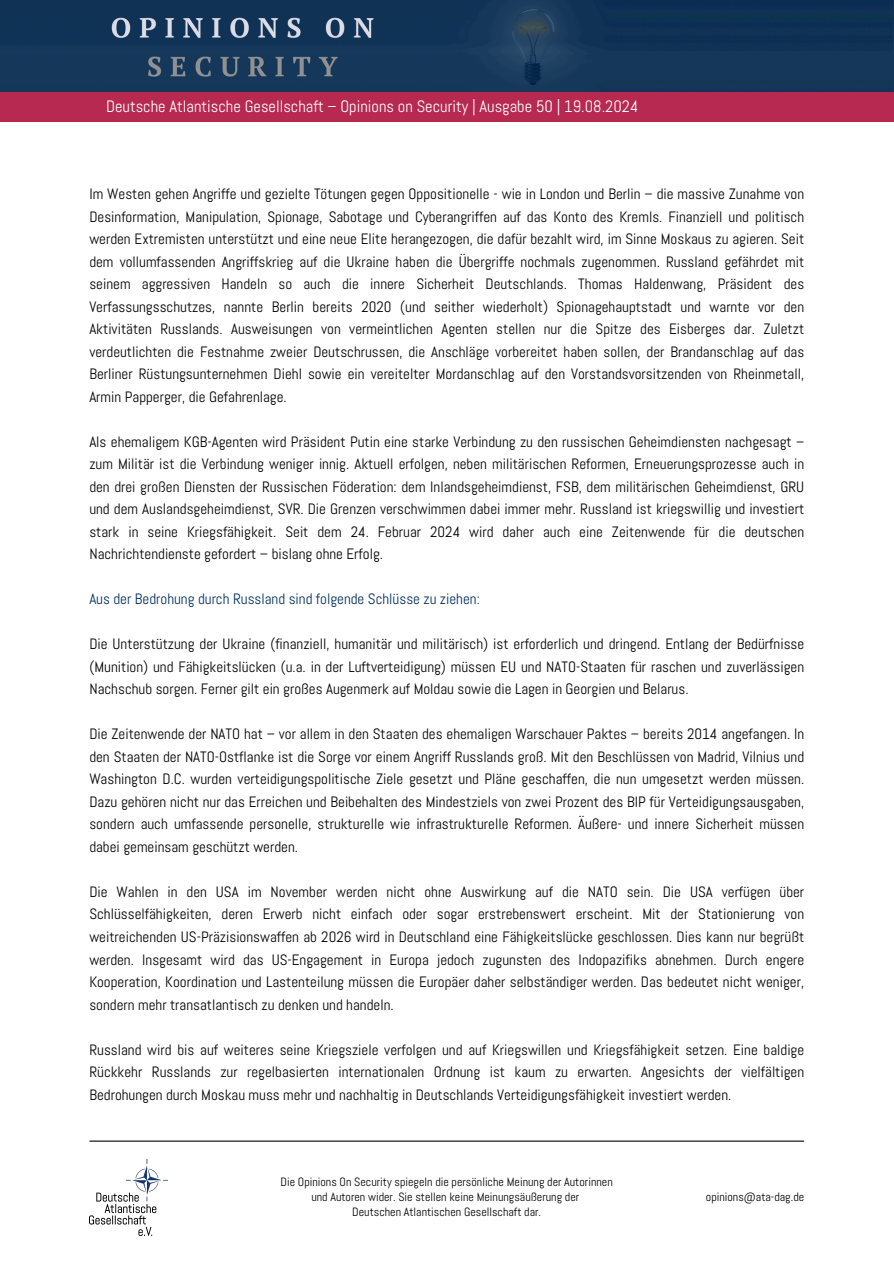
<style>
.page{position:relative;width:894px;height:1264px;background:#fff}
.page>*{position:absolute;margin:0;border:0;box-sizing:border-box;transform-origin:0 0}
.t1{font:16.5px "Abel";color:#fff}
.t2{font:15px/22.5px "Abel";color:#000;text-align:justify}
.t3{font:15px "Abel";color:#002f5f}
.t4{font:12px/15px "Abel";color:#000;text-align:center}
</style>
<div class="page">
<img style="left:0;top:0;width:892px;height:92px">
<div style="left:0;top:92px;width:893px;height:30px;background:#b72951"></div>
<hr style="left:90px;top:1140px;width:713px;height:1px;background:#000">
<img style="left:89px;top:1159px;width:78px;height:75px">
<h1 class="t1" style="left:106px;top:95px;width:533px">Deutsche Atlantische Gesellschaft – Opinions on Security | Ausgabe 50 | 19.08.2024</h1>
<h1 class="t2" style="left:89px;top:183px;width:716px">Im Westen gehen Angriffe und gezielte Tötungen gegen Oppositionelle - wie in London und Berlin – die massive Zunahme von Desinformation, Manipulation, Spionage, Sabotage und Cyberangriffen auf das Konto des Kremls. Finanziell und politisch werden Extremisten unterstützt und eine neue Elite herangezogen, die dafür bezahlt wird, im Sinne Moskaus zu agieren. Seit dem vollumfassenden Angriffskrieg auf die Ukraine haben die Übergriffe nochmals zugenommen. Russland gefährdet mit seinem aggressiven Handeln so auch die innere Sicherheit Deutschlands. Thomas Haldenwang, Präsident des Verfassungsschutzes, nannte Berlin bereits 2020 (und seither wiederholt) Spionagehauptstadt und warnte vor den Aktivitäten Russlands. Ausweisungen von vermeintlichen Agenten stellen nur die Spitze des Eisberges dar. Zuletzt verdeutlichten die Festnahme zweier Deutschrussen, die Anschläge vorbereitet haben sollen, der Brandanschlag auf das Berliner Rüstungsunternehmen Diehl sowie ein vereitelter Mordanschlag auf den Vorstandsvorsitzenden von Rheinmetall, Armin Papperger, die Gefahrenlage.</h1>
<h1 class="t2" style="left:89px;top:430px;width:716px">Als ehemaligem KGB-Agenten wird Präsident Putin eine starke Verbindung zu den russischen Geheimdiensten nachgesagt – zum Militär ist die Verbindung weniger innig. Aktuell erfolgen, neben militärischen Reformen, Erneuerungsprozesse auch in den drei großen Diensten der Russischen Föderation: dem Inlandsgeheimdienst, FSB, dem militärischen Geheimdienst, GRU und dem Auslandsgeheimdienst, SVR. Die Grenzen verschwimmen dabei immer mehr. Russland ist kriegswillig und investiert stark in seine Kriegsfähigkeit. Seit dem 24. Februar 2024 wird daher auch eine Zeitenwende für die deutschen Nachrichtendienste gefordert – bislang ohne Erfolg.</h1>
<h1 class="t3" style="left:89px;top:589px;width:392px">Aus der Bedrohung durch Russland sind folgende Schlüsse zu ziehen:</h1>
<h1 class="t2" style="left:89px;top:633px;width:716px">Die Unterstützung der Ukraine (finanziell, humanitär und militärisch) ist erforderlich und dringend. Entlang der Bedürfnisse (Munition) und Fähigkeitslücken (u.a. in der Luftverteidigung) müssen EU und NATO-Staaten für raschen und zuverlässigen Nachschub sorgen. Ferner gilt ein großes Augenmerk auf Moldau sowie die Lagen in Georgien und Belarus.</h1>
<h1 class="t2" style="left:89px;top:723px;width:716px">Die Zeitenwende der NATO hat – vor allem in den Staaten des ehemaligen Warschauer Paktes – bereits 2014 angefangen. In den Staaten der NATO-Ostflanke ist die Sorge vor einem Angriff Russlands groß. Mit den Beschlüssen von Madrid, Vilnius und Washington D.C. wurden verteidigungspolitische Ziele gesetzt und Pläne geschaffen, die nun umgesetzt werden müssen.<br>Dazu gehören nicht nur das Erreichen und Beibehalten des Mindestziels von zwei Prozent des BIP für Verteidigungsausgaben, sondern auch umfassende personelle, strukturelle wie infrastrukturelle Reformen. Äußere- und innere Sicherheit müssen dabei gemeinsam geschützt werden.</h1>
<h1 class="t2" style="left:89px;top:880px;width:716px">Die Wahlen in den USA im November werden nicht ohne Auswirkung auf die NATO sein. Die USA verfügen über Schlüsselfähigkeiten, deren Erwerb nicht einfach oder sogar erstrebenswert erscheint. Mit der Stationierung von weitreichenden US-Präzisionswaffen ab 2026 wird in Deutschland eine Fähigkeitslücke geschlossen. Dies kann nur begrüßt werden. Insgesamt wird das US-Engagement in Europa jedoch zugunsten des Indopazifiks abnehmen. Durch engere Kooperation, Koordination und Lastenteilung müssen die Europäer daher selbständiger werden. Das bedeutet nicht weniger, sondern mehr transatlantisch zu denken und handeln.</h1>
<h1 class="t2" style="left:89px;top:1038px;width:716px">Russland wird bis auf weiteres seine Kriegsziele verfolgen und auf Kriegswillen und Kriegsfähigkeit setzen. Eine baldige Rückkehr Russlands zur regelbasierten internationalen Ordnung ist kaum zu erwarten. Angesichts der vielfältigen Bedrohungen durch Moskau muss mehr und nachhaltig in Deutschlands Verteidigungsfähigkeit investiert werden.</h1>
<p class="t4" style="left:280px;top:1174px;width:333px">Die Opinions On Security spiegeln die persönliche Meinung der Autorinnen und Autoren wider. Sie stellen keine Meinungsäußerung der</p>
<p class="t4" style="left:352px;top:1204px;width:190px">Deutschen Atlantischen Gesellschaft dar.</p>
<p class="t4" style="left:705px;top:1189px;width:100px">opinions@ata-dag.de</p>
</div>
